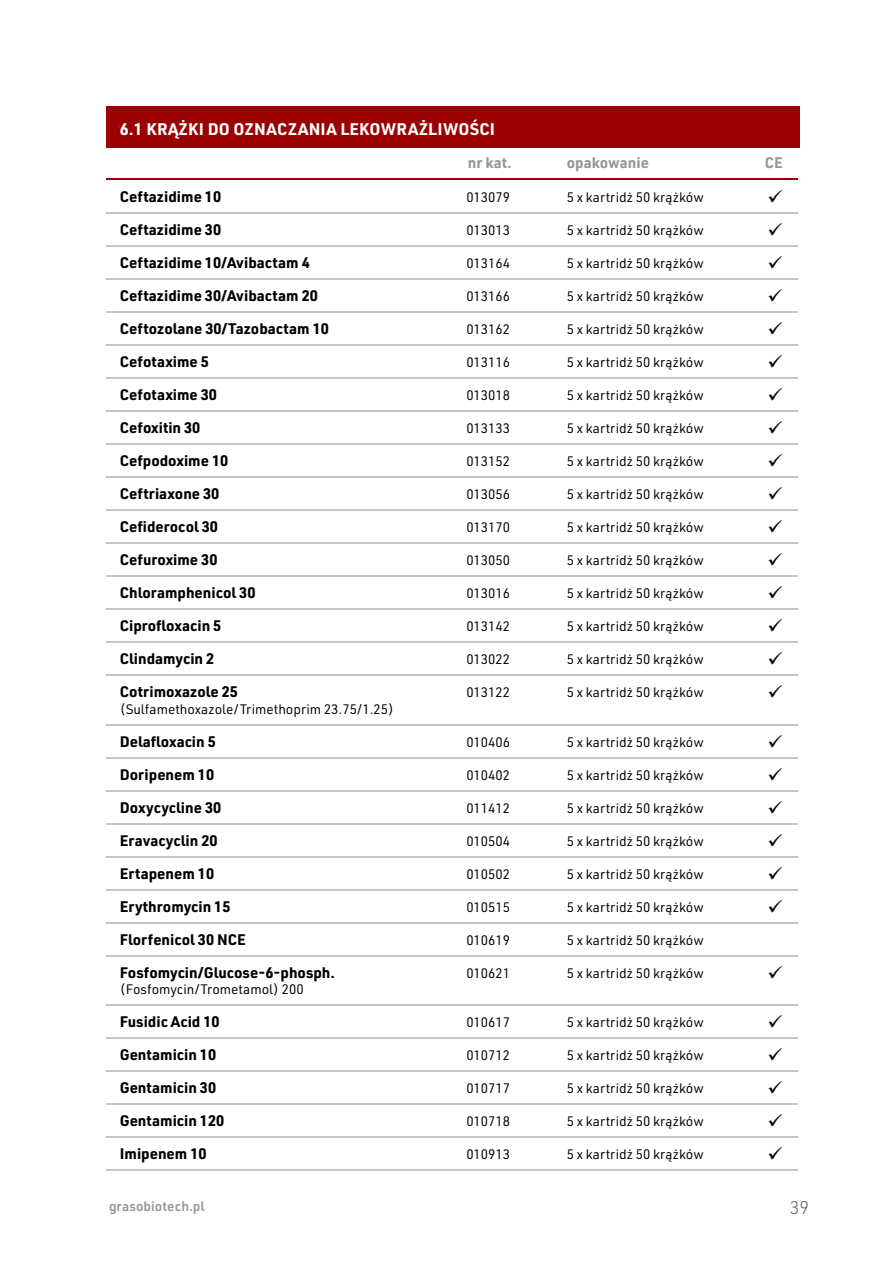
<style>
.page{position:relative;width:893px;height:1263px;background:#fff}
.page>*{position:absolute;margin:0;border:0;box-sizing:border-box;transform-origin:0 0}
.t1{font:300 18px "URWDIN";color:#68676c}
.t2{font:700 16.5px "URWDIN";letter-spacing:.01em;color:#fff}
.t3{font:700 15px "URWDIN";color:#000}
.t4{font:700 15px "URWDIN";color:#98989c}
.t5{font:13.5px "URWDIN";color:#000}
.t6{font:600 13.5px "URWDIN";color:#98989c}
</style>
<div class="page">
<hr style="left:106px;top:212px;width:692px;height:2px;background:#c3c5c8">
<hr style="left:106px;top:245px;width:692px;height:2px;background:#c3c5c8">
<hr style="left:106px;top:278px;width:692px;height:2px;background:#c3c5c8">
<hr style="left:106px;top:311px;width:692px;height:2px;background:#c3c5c8">
<hr style="left:106px;top:344px;width:692px;height:2px;background:#c3c5c8">
<hr style="left:106px;top:377px;width:692px;height:2px;background:#c3c5c8">
<hr style="left:106px;top:410px;width:692px;height:2px;background:#c3c5c8">
<hr style="left:106px;top:443px;width:692px;height:2px;background:#c3c5c8">
<hr style="left:106px;top:476px;width:692px;height:2px;background:#c3c5c8">
<hr style="left:106px;top:509px;width:692px;height:2px;background:#c3c5c8">
<hr style="left:106px;top:542px;width:692px;height:2px;background:#c3c5c8">
<hr style="left:106px;top:575px;width:692px;height:2px;background:#c3c5c8">
<hr style="left:106px;top:608px;width:692px;height:2px;background:#c3c5c8">
<hr style="left:106px;top:641px;width:692px;height:2px;background:#c3c5c8">
<hr style="left:106px;top:674px;width:692px;height:2px;background:#c3c5c8">
<hr style="left:106px;top:724px;width:692px;height:2px;background:#c3c5c8">
<hr style="left:106px;top:757px;width:692px;height:2px;background:#c3c5c8">
<hr style="left:106px;top:790px;width:692px;height:2px;background:#c3c5c8">
<hr style="left:106px;top:823px;width:692px;height:2px;background:#c3c5c8">
<hr style="left:106px;top:856px;width:692px;height:2px;background:#c3c5c8">
<hr style="left:106px;top:889px;width:692px;height:2px;background:#c3c5c8">
<hr style="left:106px;top:922px;width:692px;height:2px;background:#c3c5c8">
<hr style="left:106px;top:955px;width:692px;height:2px;background:#c3c5c8">
<hr style="left:106px;top:1004px;width:692px;height:2px;background:#c3c5c8">
<hr style="left:106px;top:1037px;width:692px;height:2px;background:#c3c5c8">
<hr style="left:106px;top:1070px;width:692px;height:2px;background:#c3c5c8">
<hr style="left:106px;top:1103px;width:692px;height:2px;background:#c3c5c8">
<hr style="left:106px;top:1136px;width:692px;height:2px;background:#c3c5c8">
<hr style="left:106px;top:1169px;width:692px;height:2px;background:#c3c5c8">
<div style="left:106px;top:106px;width:693px;height:41px;background:#9b0003"></div>
<hr style="left:106px;top:178px;width:692px;height:2px;background:#9b0003">
<p class="t2" style="left:120px;top:117px;width:377px">6.1 KRĄŻKI DO OZNACZANIA LEKOWRAŻLIWOŚCI</p>
<p class="t4" style="left:468px;top:152px;width:45px">nr kat.</p>
<p class="t4" style="left:567px;top:152px;width:84px">opakowanie</p>
<p class="t4" style="left:765px;top:152px;width:20px">CE</p>
<p class="t3" style="left:120px;top:186px;width:103px">Ceftazidime 10</p>
<p class="t5" style="left:466px;top:188px;width:45px">013079</p>
<p class="t5" style="left:567px;top:188px;width:138px">5 x kartridż 50 krążków</p>
<p class="t3" style="left:120px;top:219px;width:103px">Ceftazidime 30</p>
<p class="t5" style="left:466px;top:221px;width:45px">013013</p>
<p class="t5" style="left:567px;top:221px;width:138px">5 x kartridż 50 krążków</p>
<p class="t3" style="left:120px;top:252px;width:192px">Ceftazidime 10/Avibactam 4</p>
<p class="t5" style="left:466px;top:254px;width:45px">013164</p>
<p class="t5" style="left:567px;top:254px;width:138px">5 x kartridż 50 krążków</p>
<p class="t3" style="left:120px;top:285px;width:200px">Ceftazidime 30/Avibactam 20</p>
<p class="t5" style="left:466px;top:287px;width:45px">013166</p>
<p class="t5" style="left:567px;top:287px;width:138px">5 x kartridż 50 krążków</p>
<p class="t3" style="left:120px;top:318px;width:211px">Ceftozolane 30/Tazobactam 10</p>
<p class="t5" style="left:466px;top:320px;width:45px">013162</p>
<p class="t5" style="left:567px;top:320px;width:138px">5 x kartridż 50 krążków</p>
<p class="t3" style="left:120px;top:351px;width:91px">Cefotaxime 5</p>
<p class="t5" style="left:466px;top:353px;width:45px">013116</p>
<p class="t5" style="left:567px;top:353px;width:138px">5 x kartridż 50 krążków</p>
<p class="t3" style="left:120px;top:384px;width:99px">Cefotaxime 30</p>
<p class="t5" style="left:466px;top:386px;width:45px">013018</p>
<p class="t5" style="left:567px;top:386px;width:138px">5 x kartridż 50 krążków</p>
<p class="t3" style="left:120px;top:417px;width:82px">Cefoxitin 30</p>
<p class="t5" style="left:466px;top:419px;width:45px">013133</p>
<p class="t5" style="left:567px;top:419px;width:138px">5 x kartridż 50 krążków</p>
<p class="t3" style="left:120px;top:450px;width:110px">Cefpodoxime 10</p>
<p class="t5" style="left:466px;top:452px;width:45px">013152</p>
<p class="t5" style="left:567px;top:452px;width:138px">5 x kartridż 50 krążków</p>
<p class="t3" style="left:120px;top:483px;width:101px">Ceftriaxone 30</p>
<p class="t5" style="left:466px;top:485px;width:45px">013056</p>
<p class="t5" style="left:567px;top:485px;width:138px">5 x kartridż 50 krążków</p>
<p class="t3" style="left:120px;top:516px;width:100px">Cefiderocol 30</p>
<p class="t5" style="left:466px;top:518px;width:45px">013170</p>
<p class="t5" style="left:567px;top:518px;width:138px">5 x kartridż 50 krążków</p>
<p class="t3" style="left:120px;top:549px;width:99px">Cefuroxime 30</p>
<p class="t5" style="left:466px;top:551px;width:45px">013050</p>
<p class="t5" style="left:567px;top:551px;width:138px">5 x kartridż 50 krążków</p>
<p class="t3" style="left:120px;top:582px;width:137px">Chloramphenicol 30</p>
<p class="t5" style="left:466px;top:584px;width:45px">013016</p>
<p class="t5" style="left:567px;top:584px;width:138px">5 x kartridż 50 krążków</p>
<p class="t3" style="left:120px;top:615px;width:103px">Ciprofloxacin 5</p>
<p class="t5" style="left:466px;top:617px;width:45px">013142</p>
<p class="t5" style="left:567px;top:617px;width:138px">5 x kartridż 50 krążków</p>
<p class="t3" style="left:120px;top:648px;width:96px">Clindamycin 2</p>
<p class="t5" style="left:466px;top:650px;width:45px">013022</p>
<p class="t5" style="left:567px;top:650px;width:138px">5 x kartridż 50 krążków</p>
<p class="t3" style="left:120px;top:681px;width:120px">Cotrimoxazole 25</p>
<p class="t5" style="left:466px;top:683px;width:45px">013122</p>
<p class="t5" style="left:567px;top:683px;width:138px">5 x kartridż 50 krążków</p>
<p class="t5" style="left:120px;top:700px;width:276px">(Sulfamethoxazole/Trimethoprim 23.75/1.25)</p>
<p class="t3" style="left:120px;top:731px;width:98px">Delafloxacin 5</p>
<p class="t5" style="left:466px;top:733px;width:45px">010406</p>
<p class="t5" style="left:567px;top:733px;width:138px">5 x kartridż 50 krążków</p>
<p class="t3" style="left:120px;top:764px;width:96px">Doripenem 10</p>
<p class="t5" style="left:466px;top:766px;width:45px">010402</p>
<p class="t5" style="left:567px;top:766px;width:138px">5 x kartridż 50 krążków</p>
<p class="t3" style="left:120px;top:797px;width:103px">Doxycycline 30</p>
<p class="t5" style="left:466px;top:799px;width:45px">011412</p>
<p class="t5" style="left:567px;top:799px;width:138px">5 x kartridż 50 krążków</p>
<p class="t3" style="left:120px;top:830px;width:99px">Eravacyclin 20</p>
<p class="t5" style="left:466px;top:832px;width:45px">010504</p>
<p class="t5" style="left:567px;top:832px;width:138px">5 x kartridż 50 krążków</p>
<p class="t3" style="left:120px;top:863px;width:96px">Ertapenem 10</p>
<p class="t5" style="left:466px;top:865px;width:45px">010502</p>
<p class="t5" style="left:567px;top:865px;width:138px">5 x kartridż 50 krążków</p>
<p class="t3" style="left:120px;top:896px;width:112px">Erythromycin 15</p>
<p class="t5" style="left:466px;top:898px;width:45px">010515</p>
<p class="t5" style="left:567px;top:898px;width:138px">5 x kartridż 50 krążków</p>
<p class="t3" style="left:120px;top:929px;width:128px">Florfenicol 30 NCE</p>
<p class="t5" style="left:466px;top:931px;width:45px">010619</p>
<p class="t5" style="left:567px;top:931px;width:138px">5 x kartridż 50 krążków</p>
<p class="t3" style="left:120px;top:962px;width:217px">Fosfomycin/Glucose-6-phosph.</p>
<p class="t5" style="left:466px;top:964px;width:45px">010621</p>
<p class="t5" style="left:567px;top:964px;width:138px">5 x kartridż 50 krążków</p>
<p class="t5" style="left:120px;top:980px;width:185px">(Fosfomycin/Trometamol) 200</p>
<p class="t3" style="left:120px;top:1011px;width:101px">Fusidic Acid 10</p>
<p class="t5" style="left:466px;top:1013px;width:45px">010617</p>
<p class="t5" style="left:567px;top:1013px;width:138px">5 x kartridż 50 krążków</p>
<p class="t3" style="left:120px;top:1044px;width:98px">Gentamicin 10</p>
<p class="t5" style="left:466px;top:1046px;width:45px">010712</p>
<p class="t5" style="left:567px;top:1046px;width:138px">5 x kartridż 50 krążków</p>
<p class="t3" style="left:120px;top:1077px;width:98px">Gentamicin 30</p>
<p class="t5" style="left:466px;top:1079px;width:45px">010717</p>
<p class="t5" style="left:567px;top:1079px;width:138px">5 x kartridż 50 krążków</p>
<p class="t3" style="left:120px;top:1110px;width:106px">Gentamicin 120</p>
<p class="t5" style="left:466px;top:1112px;width:45px">010718</p>
<p class="t5" style="left:567px;top:1112px;width:138px">5 x kartridż 50 krążków</p>
<p class="t3" style="left:120px;top:1143px;width:88px">Imipenem 10</p>
<p class="t5" style="left:466px;top:1145px;width:45px">010913</p>
<p class="t5" style="left:567px;top:1145px;width:138px">5 x kartridż 50 krążków</p>
<p class="t6" style="left:109px;top:1197px;width:97px">grasobiotech.pl</p>
<h1 class="t1" style="left:790px;top:1195px;width:21px">39</h1>
</div>
